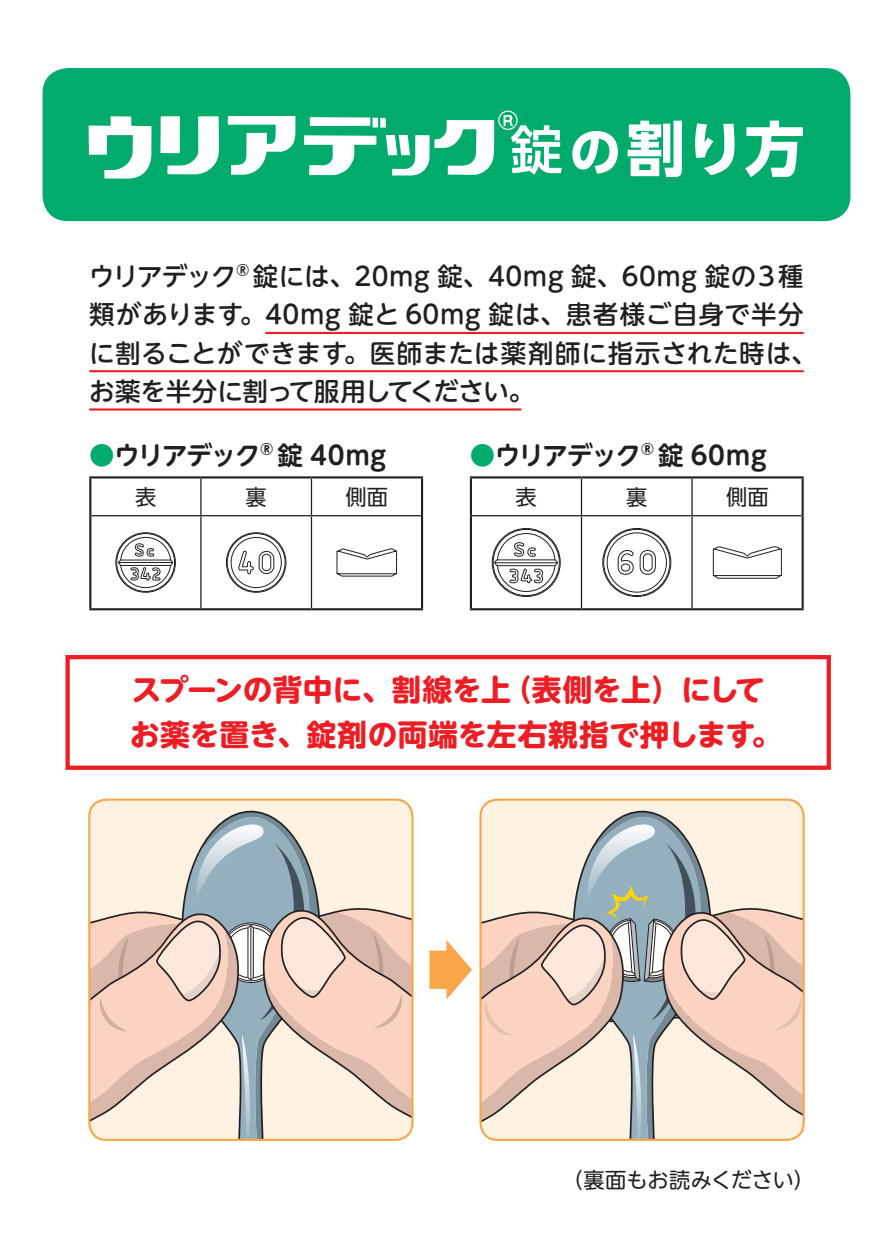
<style>
.page{position:relative;width:893px;height:1259px;background:#fff}
.page>*{position:absolute;margin:0;border:0;box-sizing:border-box;transform-origin:0 0}
.t1{font:700 59.4px "UD Shin Go Pro";color:#fff}
.t2{font:700 29.7px/44.7px "UD Shin M Go Pro";letter-spacing:-.005em;color:#ee1d23}
.t3{font:500 25.5px/38.4px "UD Shin M Go Pro";letter-spacing:.015em;color:#231f20}
.t4{font:700 25.5px "UD Shin M Go Pro De";letter-spacing:-.04em;color:#231f20}
.t5{font:21.3px "UD Shin M Go Pro";letter-spacing:-.01em;color:#231f20}
.t6{font:21.3px "UD Shin Go Pro";color:#231f20}
.s1{font-size:51px}
.s2{color:#00ab6b}
</style>
<div class="page">
<div style="left:43px;top:68px;width:807px;height:153px;background:#00ab6b;border-radius:26px"></div>
<svg style="left:228px;top:116px;width:67px;height:59px"></svg>
<svg style="left:89px;top:116px;width:62px;height:63px"></svg>
<svg style="left:160px;top:116px;width:59px;height:58px"></svg>
<svg style="left:304px;top:111px;width:258px;height:64px"></svg>
<hr style="left:265px;top:332px;width:539px;height:2px;background:#ee1d23">
<hr style="left:89px;top:370px;width:715px;height:2px;background:#ee1d23">
<hr style="left:89px;top:408px;width:432px;height:2px;background:#ee1d23">
<hr style="left:89px;top:476px;width:112px;height:2px;background:#231f20">
<hr style="left:89px;top:478px;width:2px;height:38px;background:#231f20">
<hr style="left:201px;top:476px;width:110px;height:2px;background:#231f20">
<hr style="left:311px;top:476px;width:112px;height:2px;background:#231f20">
<hr style="left:421px;top:478px;width:2px;height:38px;background:#231f20">
<hr style="left:89px;top:516px;width:2px;height:92px;background:#231f20">
<hr style="left:421px;top:516px;width:2px;height:92px;background:#231f20">
<hr style="left:89px;top:608px;width:112px;height:2px;background:#231f20">
<hr style="left:201px;top:608px;width:110px;height:2px;background:#231f20">
<hr style="left:311px;top:608px;width:112px;height:2px;background:#231f20">
<hr style="left:200px;top:478px;width:2px;height:37px;background:#231f20">
<hr style="left:311px;top:478px;width:1px;height:37px;background:#231f20">
<hr style="left:91px;top:515px;width:110px;height:1px;background:#231f20">
<hr style="left:201px;top:515px;width:110px;height:1px;background:#231f20">
<hr style="left:200px;top:516px;width:2px;height:92px;background:#231f20">
<hr style="left:311px;top:515px;width:110px;height:1px;background:#231f20">
<hr style="left:311px;top:516px;width:1px;height:92px;background:#231f20">
<div style="left:120px;top:537px;width:51px;height:51px;border:1px solid #231f20;border-radius:50%"></div>
<div style="left:115px;top:532px;width:61px;height:61px;border:1px solid #231f20;border-radius:50%"></div>
<svg style="left:117px;top:543px;width:57px;height:38px"></svg>
<hr style="left:119px;top:562px;width:53px;height:1px;background:#231f20">
<div style="left:259px;top:551px;width:15px;height:23px;border:1px solid #231f20;border-radius:7px"></div>
<div style="left:262px;top:554px;width:9px;height:17px;border:1px solid #231f20;border-radius:4px"></div>
<svg style="left:238px;top:550px;width:16px;height:24px"></svg>
<div style="left:231px;top:537px;width:51px;height:51px;border:1px solid #231f20;border-radius:50%"></div>
<div style="left:226px;top:532px;width:60px;height:61px;border:1px solid #231f20;border-radius:50%"></div>
<svg style="left:336px;top:548px;width:61px;height:29px"></svg>
<hr style="left:470px;top:476px;width:111px;height:2px;background:#231f20">
<hr style="left:470px;top:478px;width:2px;height:38px;background:#231f20">
<hr style="left:581px;top:476px;width:111px;height:2px;background:#231f20">
<hr style="left:692px;top:476px;width:112px;height:2px;background:#231f20">
<hr style="left:801px;top:478px;width:3px;height:38px;background:#231f20">
<hr style="left:470px;top:516px;width:2px;height:92px;background:#231f20">
<hr style="left:801px;top:516px;width:3px;height:92px;background:#231f20">
<hr style="left:470px;top:608px;width:111px;height:2px;background:#231f20">
<hr style="left:581px;top:608px;width:111px;height:2px;background:#231f20">
<hr style="left:692px;top:608px;width:112px;height:2px;background:#231f20">
<hr style="left:581px;top:478px;width:1px;height:37px;background:#231f20">
<hr style="left:691px;top:478px;width:2px;height:37px;background:#231f20">
<hr style="left:472px;top:515px;width:109px;height:1px;background:#231f20">
<hr style="left:581px;top:515px;width:111px;height:1px;background:#231f20">
<hr style="left:581px;top:516px;width:1px;height:92px;background:#231f20">
<hr style="left:692px;top:515px;width:109px;height:1px;background:#231f20">
<hr style="left:691px;top:516px;width:2px;height:92px;background:#231f20">
<div style="left:492px;top:528px;width:69px;height:69px;border:1px solid #231f20;border-radius:50%"></div>
<svg style="left:493px;top:542px;width:66px;height:41px"></svg>
<hr style="left:495px;top:562px;width:62px;height:1px;background:#231f20">
<div style="left:640px;top:550px;width:16px;height:25px;border:1px solid #231f20;border-radius:7px"></div>
<div style="left:643px;top:553px;width:10px;height:18px;border:1px solid #231f20;border-radius:4px"></div>
<div style="left:607px;top:532px;width:60px;height:60px;border:1px solid #231f20;border-radius:50%"></div>
<div style="left:602px;top:528px;width:69px;height:69px;border:1px solid #231f20;border-radius:50%"></div>
<svg style="left:617px;top:550px;width:17px;height:25px"></svg>
<div style="left:621px;top:564px;width:9px;height:7px;border:1px solid #231f20;border-radius:3px"></div>
<svg style="left:712px;top:546px;width:70px;height:33px"></svg>
<div style="left:65px;top:655px;width:766px;height:115px;border:4px solid #ee1d23"></div>
<div style="left:89px;top:799px;width:323px;height:341px;background:#fef2e3;border-radius:17px"></div>
<svg style="left:91px;top:810px;width:320px;height:330px"></svg>
<div style="left:88px;top:798px;width:326px;height:343px;border:2px solid #f9a64a;border-radius:17px"></div>
<div style="left:480px;top:799px;width:324px;height:341px;background:#fef2e3;border-radius:17px"></div>
<svg style="left:482px;top:810px;width:322px;height:328px"></svg>
<div style="left:479px;top:798px;width:326px;height:343px;border:2px solid #f9a64a;border-radius:17px"></div>
<svg style="left:429px;top:940px;width:43px;height:59px"></svg>
<h1 class="t1" style="left:570px;top:100px;width:236px"><span class="s1">の</span>割り方</h1>
<p class="t3" style="left:89px;top:256px;width:729px">ウリアデック®錠には、20mg 錠、40mg 錠、60mg 錠の３種類があります。40mg 錠と 60mg 錠は、患者様ご自身で半分に割ることができます。医師または薬剤師に指示された時は、お薬を半分に割って服用してください。</p>
<p class="t4" style="left:89px;top:434px;width:298px"><span class="s2">●</span>ウリアデック®錠 40mg</p>
<p class="t6" style="left:135px;top:479px;width:23px">表</p>
<p class="t6" style="left:246px;top:479px;width:23px">裏</p>
<p class="t6" style="left:345px;top:479px;width:44px">側面</p>
<p class="t4" style="left:470px;top:434px;width:298px"><span class="s2">●</span>ウリアデック®錠 60mg</p>
<p class="t6" style="left:516px;top:479px;width:23px">表</p>
<p class="t6" style="left:626px;top:479px;width:23px">裏</p>
<p class="t6" style="left:726px;top:479px;width:44px">側面</p>
<p class="t2" style="left:130px;top:666px;width:653px">スプーンの背中に、割線を上（表側を上）にしてお薬を置き、錠剤の両端を左右親指で押します。</p>
<p class="t5" style="left:562px;top:1163px;width:254px">（裏面もお読みください）</p>
</div>
